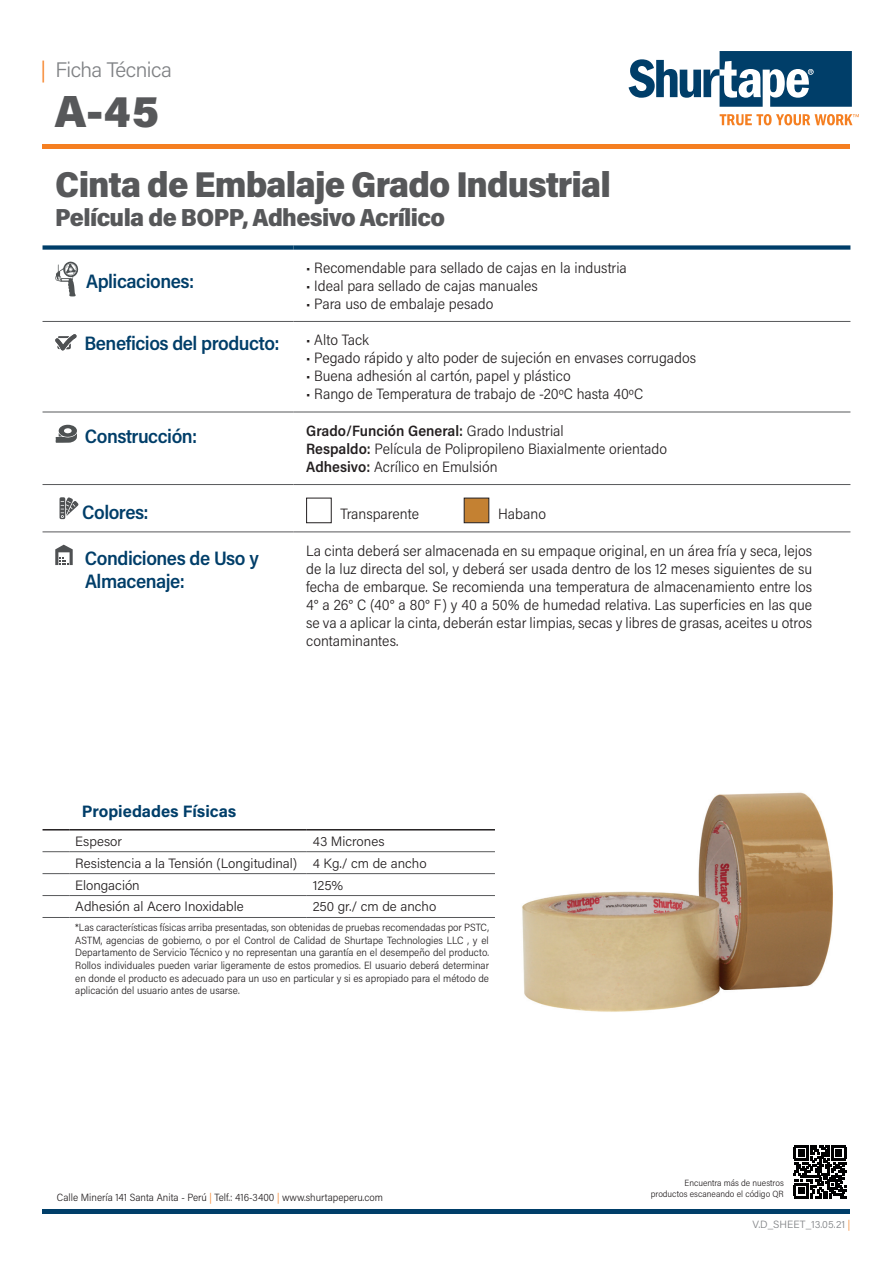
<style>
.page{position:relative;width:893px;height:1263px;background:#fff}
.page>*{position:absolute;margin:0;border:0;box-sizing:border-box;transform-origin:0 0}
.t1{font:900 45px "Acumin Pro";color:#57585a}
.t2{font:900 36px "Acumin Pro Semi Cond";letter-spacing:-.025em;color:#57585a}
.t3{font:900 24.75px "Acumin Pro Semi Cond";letter-spacing:-.025em;color:#57585a}
.t4{font:300 21px "Acumin Pro";letter-spacing:-.025em;color:#808285}
.t5{font:600 19.5px/23.4px "Acumin Pro Semi Cond";letter-spacing:-.025em;color:#003e69}
.t6{font:700 16.5px "Acumin Pro";color:#003e69}
.t7{font:300 15px/18px "Acumin Pro Semi Cond";color:#231f20}
.t8{font:300 13.5px/21.9px "Acumin Pro";color:#231f20}
.t9{font:300 10.5px/12.6px "Acumin Pro Semi Cond";color:#231f20;text-align:justify}
.t10{font:300 10.5px "Acumin Pro";letter-spacing:.01em;color:#808285}
.t11{font:300 9px/10.8px "Acumin Pro Semi Cond";color:#231f20;text-align:right}
.s1{color:#f57f21}
.s2{font-weight:600}
.s3{font-family:"Acumin Pro Semi Cond";color:#f57f21}
</style>
<div class="page">
<hr style="left:43px;top:145px;width:807px;height:4px;background:#f57f21">
<hr style="left:43px;top:1210px;width:807px;height:4px;background:#003e69">
<svg style="left:720px;top:114px;width:139px;height:11px"></svg>
<svg style="left:629px;top:51px;width:223px;height:56px"></svg>
<svg style="left:43px;top:829px;width:26px;height:1px"></svg>
<hr style="left:69px;top:829px;width:238px;height:1px;background:#231f20">
<hr style="left:307px;top:829px;width:188px;height:1px;background:#231f20">
<svg style="left:43px;top:851px;width:26px;height:1px"></svg>
<hr style="left:69px;top:851px;width:238px;height:1px;background:#57585a">
<hr style="left:307px;top:851px;width:188px;height:1px;background:#57585a">
<svg style="left:43px;top:873px;width:26px;height:1px"></svg>
<hr style="left:69px;top:873px;width:238px;height:1px;background:#57585a">
<hr style="left:307px;top:873px;width:188px;height:1px;background:#57585a">
<hr style="left:307px;top:895px;width:188px;height:1px;background:#57585a">
<hr style="left:307px;top:917px;width:188px;height:1px;background:#57585a">
<svg style="left:43px;top:895px;width:26px;height:1px"></svg>
<hr style="left:69px;top:895px;width:238px;height:1px;background:#57585a">
<svg style="left:43px;top:917px;width:26px;height:1px"></svg>
<hr style="left:69px;top:917px;width:238px;height:1px;background:#57585a">
<hr style="left:43px;top:321px;width:250px;height:1px;background:#57585a">
<hr style="left:293px;top:321px;width:557px;height:1px;background:#57585a">
<hr style="left:43px;top:412px;width:250px;height:1px;background:#57585a">
<hr style="left:293px;top:412px;width:557px;height:1px;background:#57585a">
<hr style="left:43px;top:484px;width:250px;height:1px;background:#57585a">
<hr style="left:293px;top:484px;width:557px;height:1px;background:#57585a">
<hr style="left:43px;top:531px;width:250px;height:1px;background:#57585a">
<hr style="left:293px;top:531px;width:557px;height:1px;background:#57585a">
<div style="left:43px;top:245px;width:250px;height:5px;background:#003e69"></div>
<div style="left:293px;top:245px;width:557px;height:5px;background:#003e69"></div>
<svg style="left:55px;top:261px;width:24px;height:35px"></svg>
<svg style="left:55px;top:334px;width:22px;height:17px"></svg>
<svg style="left:55px;top:425px;width:22px;height:18px"></svg>
<svg style="left:60px;top:497px;width:19px;height:22px"></svg>
<div style="left:306px;top:498px;width:26px;height:25px;border:1px solid #231f20"></div>
<div style="left:464px;top:498px;width:25px;height:25px;background:#c48132;border:1px solid #231f20"></div>
<svg style="left:55px;top:545px;width:18px;height:20px"></svg>
<svg style="left:793px;top:1145px;width:54px;height:54px"></svg>
<svg style="left:794px;top:1146px;width:52px;height:52px"></svg>
<img style="left:522px;top:792px;width:311px;height:220px">
<h3 class="t4" style="left:40px;top:55px;width:133px"><span class="s1">|</span> Ficha Técnica</h3>
<h1 class="t1" style="left:54px;top:79px;width:106px">A-45</h1>
<h2 class="t2" style="left:55px;top:159px;width:557px">Cinta de Embalaje Grado Industrial</h2>
<h3 class="t3" style="left:55px;top:200px;width:391px">Película de BOPP, Adhesivo Acrílico</h3>
<h3 class="t5" style="left:86px;top:269px;width:110px">Aplicaciones:</h3>
<p class="t7" style="left:306px;top:258px;width:322px">• Recomendable para sellado de cajas en la industria</p>
<p class="t7" style="left:306px;top:276px;width:233px">• Ideal para sellado de cajas manuales</p>
<p class="t7" style="left:306px;top:294px;width:189px">• Para uso de embalaje pesado</p>
<h3 class="t5" style="left:85px;top:331px;width:197px">Beneficios del producto:</h3>
<p class="t7" style="left:306px;top:330px;width:64px">• Alto Tack</p>
<p class="t7" style="left:306px;top:348px;width:391px">• Pegado rápido y alto poder de sujeción en envases corrugados</p>
<p class="t7" style="left:306px;top:366px;width:266px">• Buena adhesión al cartón, papel y plástico</p>
<p class="t7" style="left:306px;top:384px;width:339px">• Rango de Temperatura de trabajo de -20ºC hasta 40ºC</p>
<h3 class="t5" style="left:85px;top:423px;width:114px">Construcción:</h3>
<p class="t7" style="left:306px;top:421px;width:362px"><span class="s2">Grado/Función General:</span> Grado Industrial<br><span class="s2">Respaldo:</span> Película de Polipropileno Biaxialmente orientado<br><span class="s2">Adhesivo:</span> Acrílico en Emulsión</p>
<h3 class="t5" style="left:82px;top:500px;width:68px">Colores:</h3>
<p class="t7" style="left:341px;top:504px;width:80px">Transparente</p>
<p class="t7" style="left:498px;top:504px;width:49px">Habano</p>
<h3 class="t5" style="left:85px;top:546px;width:175px">Condiciones de Uso y<br>Almacenaje:</h3>
<p class="t7" style="left:306px;top:541px;width:508px;text-align:justify">La cinta deberá ser almacenada en su empaque original, en un área fría y seca, lejos de la luz directa del sol, y deberá ser usada dentro de los 12 meses siguientes de su fecha de embarque. Se recomienda una temperatura de almacenamiento entre los 4° a 26° C (40° a 80° F) y 40 a 50% de humedad relativa. Las superficies en las que se va a aplicar la cinta, deberán estar limpias, secas y libres de grasas, aceites u otros contaminantes.</p>
<p class="t6" style="left:82px;top:800px;width:156px">Propiedades Físicas</p>
<p class="t8" style="left:75px;top:829px;width:48px">Espesor</p>
<p class="t8" style="left:75px;top:829px;width:353px;text-indent:238px">43 Micrones<br>Resistencia a la Tensión (Longitudinal) 4 Kg./ cm de ancho<br>Elongación</p>
<p class="t8" style="left:313px;top:873px;width:32px">125%</p>
<p class="t8" style="left:75px;top:895px;width:170px">Adhesión al Acero Inoxidable</p>
<p class="t8" style="left:313px;top:895px;width:125px">250 gr./ cm de ancho</p>
<p class="t9" style="left:75px;top:921px;width:415px">*Las características físicas arriba presentadas, son obtenidas de pruebas recomendadas por PSTC, ASTM, agencias de gobierno, o por el Control de Calidad de Shurtape Technologies LLC , y el Departamento de Servicio Técnico y no representan una garantía en el desempeño del producto.<br>Rollos individuales pueden variar ligeramente de estos promedios. El usuario deberá determinar en donde el producto es adecuado para un uso en particular y si es apropiado para el método de aplicación del usuario antes de usarse.</p>
<p class="t9" style="left:57px;top:1191px;width:328px">Calle Minería 141 Santa Anita - Perú <span class="s1">|</span> Telf.: 416-3400 <span class="s1">|</span> www.shurtapeperu.com</p>
<p class="t11" style="left:651px;top:1177px;width:135px">Encuentra más de nuestros productos escaneando el código QR</p>
<p class="t10" style="left:752px;top:1217px;width:99px">V.D_SHEET_13.05.21 <span class="s3">|</span></p>
</div>
